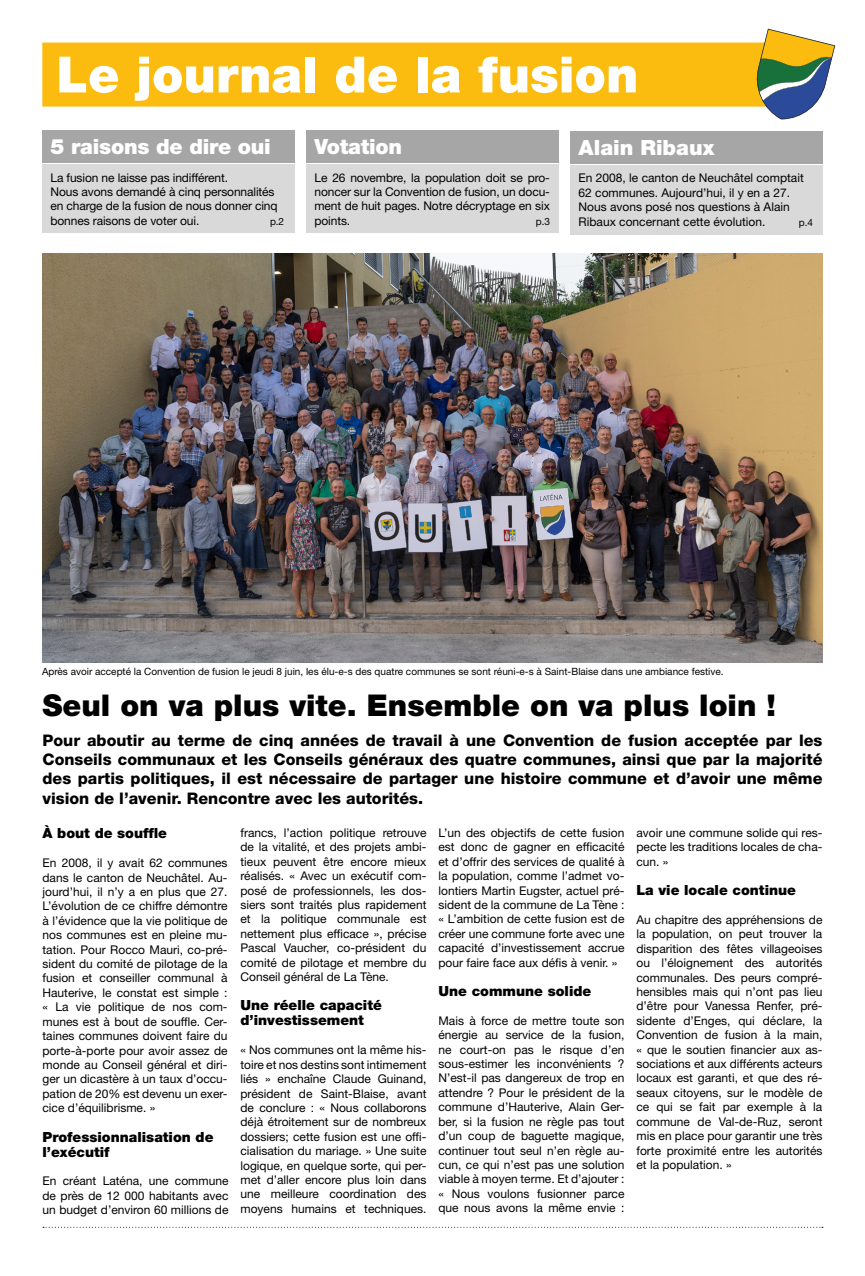
<style>
.page{position:relative;width:865px;height:1276px;background:#fff}
.page>*{position:absolute;margin:0;border:0;box-sizing:border-box;transform-origin:0 0}
.t1{font:900 50px "Helvetica Neue LT Std";color:#fff}
.t2{font:900 30px "Helvetica Neue LT Std";color:#000}
.t3{font:900 21px "Helvetica Neue LT Std";letter-spacing:-.01em;color:#fff}
.t4{font:800 16px/19.2px "Helvetica Neue LT Std";color:#000;text-align:justify}
.t5{font:900 14px/15px "Helvetica Neue LT Std";color:#000}
.t6{font:12px/14.4px "Helvetica Neue LT Std";color:#000;text-align:justify}
.t7{font:10px "Helvetica Neue LT Std";color:#000}
</style>
<div class="page">
<div style="left:42px;top:43px;width:711px;height:64px;background:#fcbc0f"></div>
<img style="left:42px;top:253px;width:780px;height:409px">
<svg style="left:753px;top:29px;width:82px;height:90px"></svg>
<div style="left:570px;top:131px;width:252px;height:32px;background:#a6a6a6"></div>
<div style="left:570px;top:165px;width:252px;height:70px;background:#d9d9d9"></div>
<div style="left:306px;top:130px;width:252px;height:32px;background:#a6a6a6"></div>
<div style="left:306px;top:164px;width:252px;height:69px;background:#d9d9d9"></div>
<div style="left:42px;top:130px;width:252px;height:32px;background:#a6a6a6"></div>
<div style="left:42px;top:164px;width:252px;height:69px;background:#d9d9d9"></div>
<svg style="left:43px;top:1226px;width:780px;height:1px"></svg>
<h1 class="t1" style="left:56px;top:45px;width:583px">Le journal de la fusion</h1>
<h3 class="t3" style="left:51px;top:134px;width:222px">5 raisons de dire oui</h3>
<p class="t6" style="left:51px;top:170px;width:229px;text-align:left">La fusion ne laisse pas indifférent.<br>Nous avons demandé à cinq personnalités en charge de la fusion de nous donner cinq bonnes raisons de voter oui.</p>
<p class="t7" style="left:270px;top:215px;width:16px">p.2</p>
<h3 class="t3" style="left:314px;top:134px;width:89px">Votation</h3>
<p class="t6" style="left:314px;top:170px;width:237px">Le 26 novembre, la population doit se pro&shy;noncer sur la Convention de fusion, un docu&shy;ment de huit pages. Notre décryptage en six points.</p>
<p class="t7" style="left:536px;top:215px;width:16px">p.3</p>
<h3 class="t3" style="left:578px;top:135px;width:137px">Alain Ribaux</h3>
<p class="t6" style="left:578px;top:171px;width:227px;text-align:left">En 2008, le canton de Neuchâtel comptait 62 communes. Aujourd’hui, il y en a 27.<br>Nous avons posé nos questions à Alain Ribaux concernant cette évolution.</p>
<p class="t7" style="left:799px;top:216px;width:16px">p.4</p>
<p class="t7" style="left:42px;top:665px;width:683px">Après avoir accepté la Convention de fusion le jeudi 8 juin, les élu-e-s des quatre communes se sont réuni-e-s à Saint-Blaise dans une ambiance festive.</p>
<h2 class="t2" style="left:43px;top:687px;width:735px">Seul on va plus vite. Ensemble on va plus loin !</h2>
<p class="t4" style="left:43px;top:730px;width:781px">Pour aboutir au terme de cinq années de travail à une Convention de fusion acceptée par les Conseils communaux et les Conseils généraux des quatre communes, ainsi que par la majorité des partis politiques, il est nécessaire de partager une histoire commune et d’avoir une même vision de l’avenir. Rencontre avec les autorités.</p>
<p class="t5" style="left:43px;top:826px;width:126px">À bout de souffle</p>
<p class="t6" style="left:43px;top:855px;width:187px">En 2008, il y avait 62 communes dans le canton de Neuchâtel. Au&shy;jourd’hui, il n’y a en plus que 27.<br>L’évolution de ce chiffre démontre à l’évidence que la vie politique de nos communes est en pleine mu&shy;tation. Pour Rocco Mauri, co-pré&shy;sident du comité de pilotage de la fusion et conseiller communal à Hauterive, le constat est simple : « La vie politique de nos com&shy;munes est à bout de souffle. Cer&shy;taines communes doivent faire du porte-à-porte pour avoir assez de monde au Conseil général et diri&shy;ger un dicastère à un taux d’occu&shy;pation de 20% est devenu un exer&shy;cice d’équilibrisme. »</p>
<p class="t5" style="left:43px;top:1129px;width:172px">Professionnalisation de l’exécutif</p>
<p class="t6" style="left:43px;top:1173px;width:187px">En créant Laténa, une commune de près de 12 000 habitants avec un budget d’environ 60 millions de</p>
<p class="t6" style="left:240px;top:825px;width:187px">francs, l’action politique retrouve de la vitalité, et des projets ambi&shy;tieux peuvent être encore mieux réalisés. « Avec un exécutif com&shy;posé de professionnels, les dos&shy;siers sont traités plus rapidement et la politique communale est nettement plus efficace », précise Pascal Vaucher, co-président du comité de pilotage et membre du Conseil général de La Tène.</p>
<p class="t5" style="left:240px;top:998px;width:143px">Une réelle capacité d’investissement</p>
<p class="t6" style="left:240px;top:1042px;width:187px">« Nos communes ont la même his&shy;toire et nos destins sont intimement liés » enchaîne Claude Guinand, président de Saint-Blaise, avant de conclure : « Nous collaborons déjà étroitement sur de nombreux dossiers; cette fusion est une offi&shy;cialisation du mariage. » Une suite logique, en quelque sorte, qui per&shy;met d’aller encore plus loin dans une meilleure coordination des moyens humains et techniques.</p>
<p class="t6" style="left:438px;top:825px;width:187px">L’un des objectifs de cette fusion est donc de gagner en efficacité et d’offrir des services de qualité à la population, comme l’admet vo&shy;lontiers Martin Eugster, actuel pré&shy;sident de la commune de La Tène : « L’ambition de cette fusion est de créer une commune forte avec une capacité d’investissement accrue pour faire face aux défis à venir. »</p>
<p class="t5" style="left:438px;top:983px;width:154px">Une commune solide</p>
<p class="t6" style="left:438px;top:1013px;width:187px">Mais à force de mettre toute son énergie au service de la fusion, ne court-on pas le risque d’en sous-estimer les inconvénients ?<br>N’est-il pas dangereux de trop en attendre ? Pour le président de la commune d’Hauterive, Alain Ger&shy;ber, si la fusion ne règle pas tout d’un coup de baguette magique, continuer tout seul n’en règle au&shy;cun, ce qui n’est pas une solution viable à moyen terme. Et d’ajouter : « Nous voulons fusionner parce que nous avons la même envie :</p>
<p class="t6" style="left:636px;top:825px;width:187px">avoir une commune solide qui res&shy;pecte les traditions locales de cha&shy;cun. »</p>
<p class="t5" style="left:636px;top:882px;width:161px">La vie locale continue</p>
<p class="t6" style="left:636px;top:912px;width:187px">Au chapitre des appréhensions de la population, on peut trouver la disparition des fêtes villageoises ou l’éloignement des autorités communales. Des peurs compré&shy;hensibles mais qui n’ont pas lieu d’être pour Vanessa Renfer, pré&shy;sidente d’Enges, qui déclare, la Convention de fusion à la main, « que le soutien financier aux as&shy;sociations et aux différents acteurs locaux est garanti, et que des ré&shy;seaux citoyens, sur le modèle de ce qui se fait par exemple à la commune de Val-de-Ruz, seront mis en place pour garantir une très forte proximité entre les autorités et la population. »</p>
</div>
